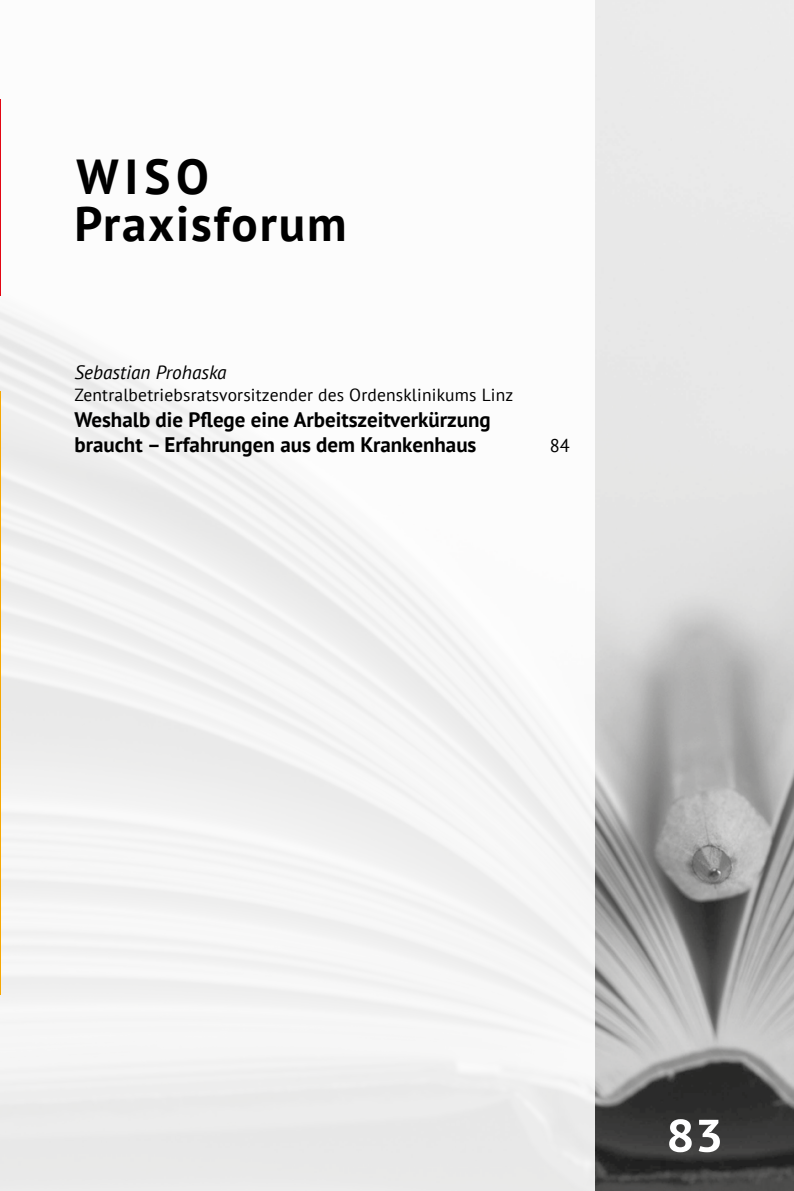
<style>
.page{position:relative;width:794px;height:1191px;background:#fff}
.page>*{position:absolute;margin:0;border:0;box-sizing:border-box;transform-origin:0 0}
.t1{font:700 49px/47.2px "PT Sans";letter-spacing:.04em;color:#000}
.t2{font:700 45.5px "PT Sans";color:#fff;scale:1.11 1}
.t3{font:700 21px/25.2px "PT Sans";color:#000}
.t4{font:italic 19.25px "PT Sans";color:#000}
.t5{font:18.38px "PT Sans";color:#000}
.t6{font:17.5px "PT Sans";letter-spacing:.01em;color:#000}
</style>
<div class="page">
<img style="left:594px;top:0;width:200px;height:1191px">
<div style="left:0;top:0;width:594px;height:1191px;background:linear-gradient(to right,#f3f3f3,#f8f8f8)"></div>
<hr style="left:0;top:391px;width:1px;height:603px;background:#f7a600">
<hr style="left:0;top:100px;width:1px;height:196px;background:#e30613">
<h1 class="t1" style="left:74px;top:152px;width:274px">WISO<br>Praxisforum</h1>
<p class="t4" style="left:74px;top:360px;width:154px">Sebastian Prohaska</p>
<p class="t6" style="left:75px;top:384px;width:440px">Zentralbetriebsratsvorsitzender des Ordensklinikums Linz</p>
<p class="t3" style="left:74px;top:406px;width:418px">Weshalb die Pflege eine Arbeitszeitverkürzung braucht – Erfahrungen aus dem Krankenhaus</p>
<p class="t5" style="left:550px;top:434px;width:22px">84</p>
<h2 class="t2" style="left:666px;top:1105px;width:53px">83</h2>
</div>
